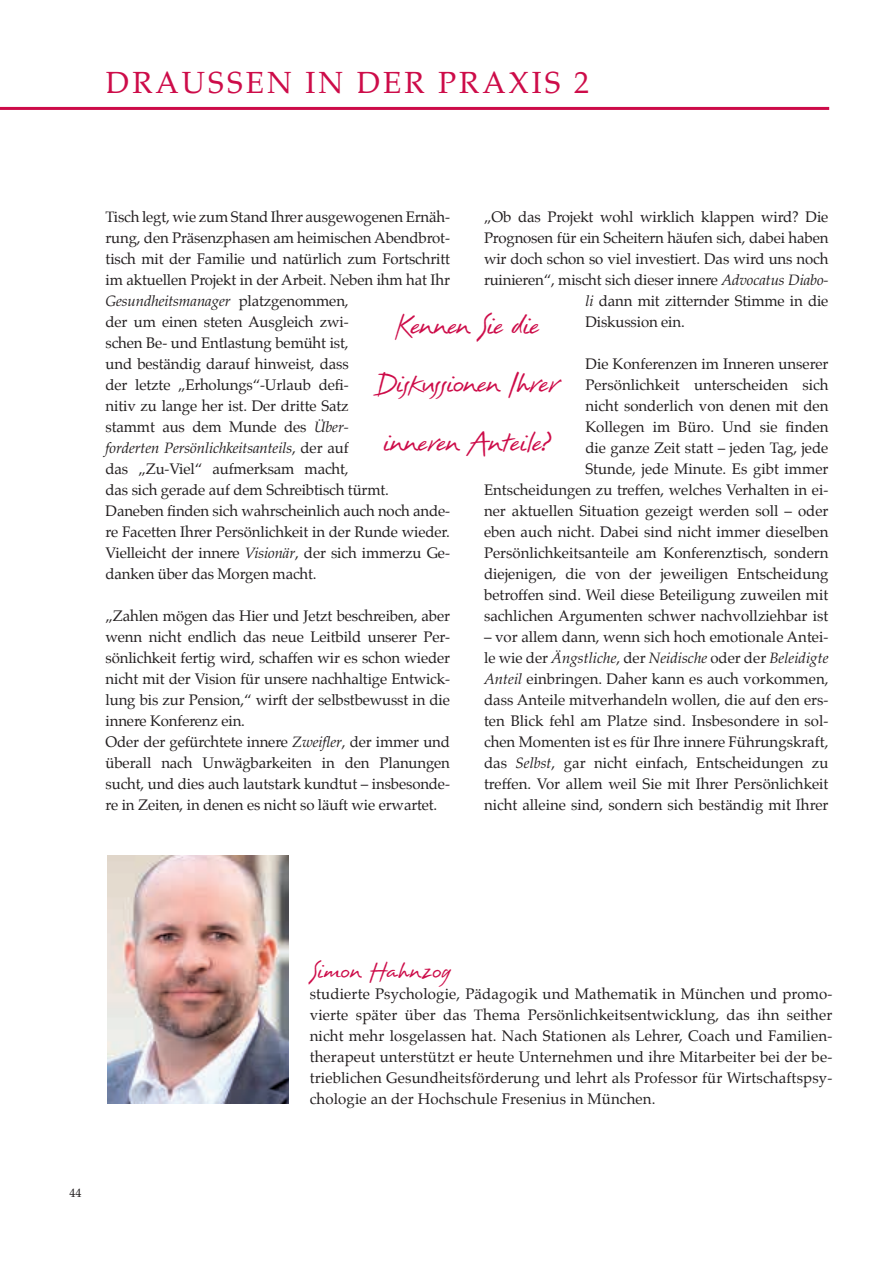
<style>
.page{position:relative;width:893px;height:1263px;background:#fff}
.page>*{position:absolute;margin:0;border:0;box-sizing:border-box;transform-origin:0 0}
.t1{font:36px/58.5px "Erazure";letter-spacing:-.02em;color:#cd0c49;text-align:center}
.t2{font:30px "Palatino";letter-spacing:.1em;color:#cd0c49}
.t3{font:30px "Erazure";color:#cd0c49}
.t4{font:15px/21px "Palatino";letter-spacing:-.01em;color:#231f20}
.t5{font:12px "Palatino";color:#231f20}
.s1{font-style:italic}
</style>
<div class="page">
<hr style="left:0;top:107px;width:829px;height:3px;background:#cd0c49">
<img style="left:107px;top:856px;width:181px;height:247px">
<h2 class="t2" style="left:106px;top:58px;width:484px">DRAUSSEN IN DER PRAXIS 2</h2>
<p class="t4" style="left:106px;top:206px;width:346px">Tisch legt, wie zum Stand Ihrer ausgewogenen Ernäh&shy;rung, den Präsenzphasen am heimischen Abendbrot&shy;tisch mit der Familie und natürlich zum Fortschritt im aktuellen Projekt in der Arbeit. Neben ihm hat Ihr <span class="s1">Gesundheitsmanager</span> platzgenommen,<br>der um einen steten Ausgleich zwi-<br>schen Be- und Entlastung bemüht ist,<br>und beständig darauf hinweist, dass<br>der letzte „Erholungs“-Urlaub defi-<br>nitiv zu lange her ist. Der dritte Satz<br>stammt aus dem Munde des <span class="s1">Über-<br>forderten Persönlichkeitsanteils</span>, der auf<br>das „Zu-Viel“ aufmerksam macht,<br>das sich gerade auf dem Schreibtisch türmt.<br>Daneben finden sich wahrscheinlich auch noch ande&shy;re Facetten Ihrer Persönlichkeit in der Runde wieder.<br>Vielleicht der innere <span class="s1">Visionär</span>, der sich immerzu Ge&shy;danken über das Morgen macht.</p>
<p class="t4" style="left:106px;top:605px;width:346px">„Zahlen mögen das Hier und Jetzt beschreiben, aber wenn nicht endlich das neue Leitbild unserer Per&shy;sönlichkeit fertig wird, schaffen wir es schon wieder nicht mit der Vision für unsere nachhaltige Entwick&shy;lung bis zur Pension,“ wirft der selbstbewusst in die innere Konferenz ein.<br>Oder der gefürchtete innere <span class="s1">Zweifler</span>, der immer und überall nach Unwägbarkeiten in den Planungen sucht, und dies auch lautstark kundtut – insbesonde&shy;re in Zeiten, in denen es nicht so läuft wie erwartet.</p>
<p class="t4" style="left:484px;top:206px;width:346px">„Ob das Projekt wohl wirklich klappen wird? Die</p>
<p class="t4" style="left:484px;top:227px;width:346px">Prognosen für ein Scheitern häufen sich, dabei haben</p>
<p class="t4" style="left:484px;top:248px;width:346px">wir doch schon so viel investiert. Das wird uns noch</p>
<p class="t4" style="left:484px;top:269px;width:346px">ruinieren“, mischt sich dieser innere <span class="s1">Advocatus Diabo-</span></p>
<p class="t4" style="left:585px;top:290px;width:245px"><span class="s1">li</span> dann mit zitternder Stimme in die</p>
<p class="t4" style="left:585px;top:311px;width:101px">Diskussion ein.</p>
<p class="t4" style="left:484px;top:353px;width:346px;text-align:right">Die Konferenzen im Inneren unserer<br>Persönlichkeit unterscheiden sich<br>nicht sonderlich von denen mit den<br>Kollegen im Büro. Und sie finden<br>die ganze Zeit statt – jeden Tag, jede<br>Stunde, jede Minute. Es gibt immer Entscheidungen zu treffen, welches Verhalten in ei&shy;ner aktuellen Situation gezeigt werden soll – oder eben auch nicht. Dabei sind nicht immer dieselben Persönlichkeitsanteile am Konferenztisch, sondern diejenigen, die von der jeweiligen Entscheidung betroffen sind. Weil diese Beteiligung zuweilen mit sachlichen Argumenten schwer nachvollziehbar ist</p>
<p class="t4" style="left:484px;top:626px;width:346px;text-align:justify">– vor allem dann, wenn sich hoch emotionale Antei&shy;le wie der <span class="s1">Ängstliche</span>, der <span class="s1">Neidische</span> oder der <span class="s1">Beleidigte Anteil</span> einbringen. Daher kann es auch vorkommen, dass Anteile mitverhandeln wollen, die auf den ers&shy;ten Blick fehl am Platze sind. Insbesondere in sol&shy;chen Momenten ist es für Ihre innere Führungskraft, das <span class="s1">Selbst</span>, gar nicht einfach, Entscheidungen zu treffen. Vor allem weil Sie mit Ihrer Persönlichkeit nicht alleine sind, sondern sich beständig mit Ihrer</p>
<h1 class="t1" style="left:376px;top:298px;width:184px">Kennen Sie die<br>Diskussionen Ihrer inneren Anteile?</h1>
<p class="t5" style="left:70px;top:1183px;width:13px">44</p>
<h2 class="t3" style="left:310px;top:957px;width:142px">Simon Hahnzog</h2>
<p class="t4" style="left:310px;top:983px;width:524px;text-align:justify">studierte Psychologie, Pädagogik und Mathematik in München und promo&shy;vierte später über das Thema Persönlichkeitsentwicklung, das ihn seither nicht mehr losgelassen hat. Nach Stationen als Lehrer, Coach und Familien&shy;therapeut unterstützt er heute Unternehmen und ihre Mitarbeiter bei der be&shy;trieblichen Gesundheitsförderung und lehrt als Professor für Wirtschaftspsy&shy;chologie an der Hochschule Fresenius in München.</p>
</div>
